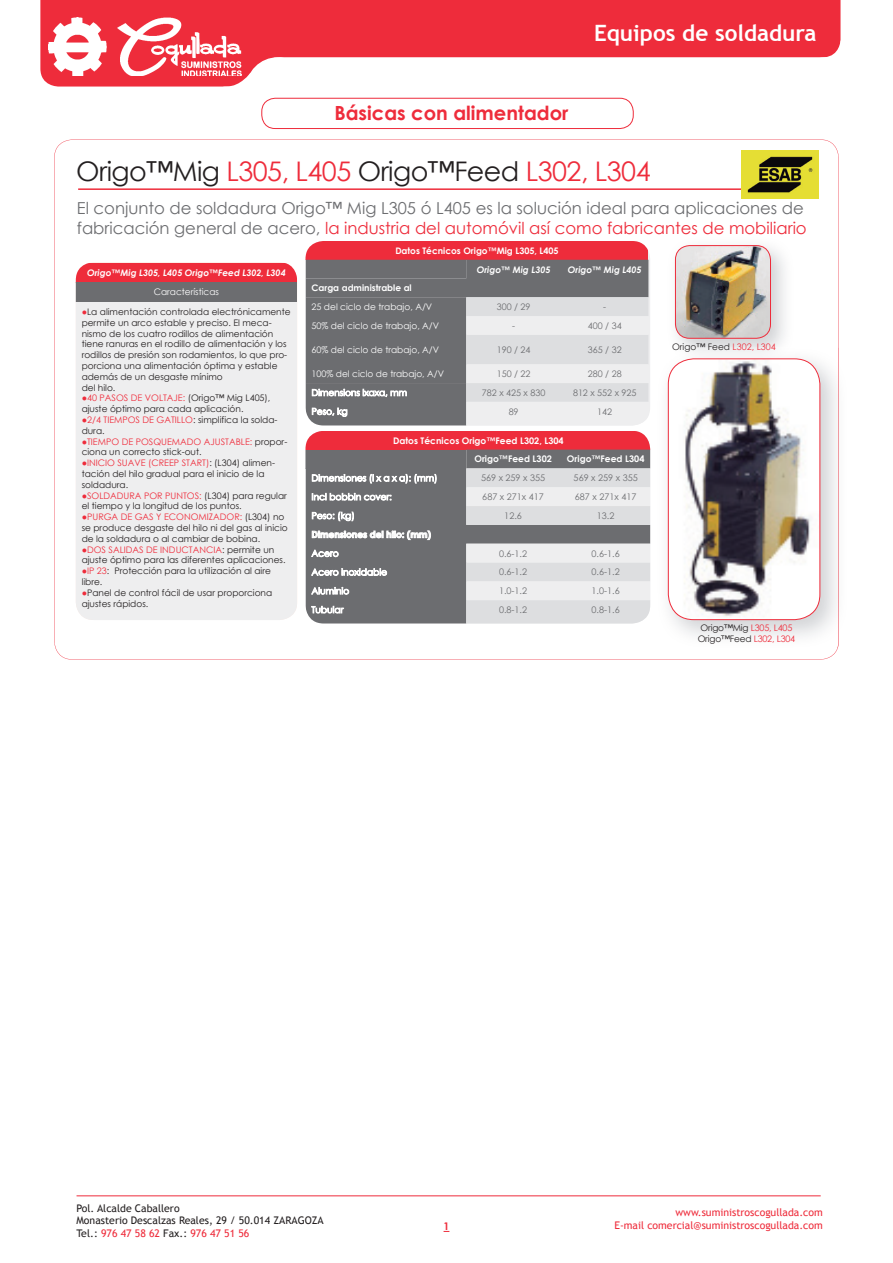
<style>
.page{position:relative;width:893px;height:1263px;background:#fff}
.page>*{position:absolute;margin:0;border:0;box-sizing:border-box;transform-origin:0 0}
.t1{font:27px "Century Gothic";letter-spacing:-.02em;color:#231f20}
.t2{font:700 22.5px "Trebuchet MS";color:#fff}
.t3{font:700 19.5px "Century Gothic";color:#ee2c3b}
.t4{font:16.5px/19.8px "Century Gothic";color:#6c6d70}
.t5{font:10.5px/12.6px "Trebuchet MS";color:#231f20}
.t6{font:10.5px/12.6px "Trebuchet MS";color:#ee2c3b;text-align:right}
.t7{font:700 10.5px "Century Gothic";color:#ee2c3b}
.t8{font:9.15px "Century Gothic";color:#6c6d70}
.t9{font:700 9.15px/18.8px "Century Gothic";color:#fff}
.t10{font:9px/10.8px "Century Gothic";color:#231f20}
.t11{font:9px "Century Gothic";color:#fff}
.t12{font:9px "Century Gothic";color:#6c6d70}
.t13{font:italic 700 9px "Century Gothic";color:#fff}
.t14{font:700 9px "Century Gothic";color:#fff}
.t15{font:9px/10.5px "Century Gothic";letter-spacing:-.02em;color:#231f20;text-align:center}
.s1{color:#ee2c3b}
</style>
<div class="page">
<div style="left:40px;top:0;width:800px;height:87px;background:#ee2c3b"></div>
<div style="left:280px;top:57px;width:584px;height:57px;background:#fff"></div>
<div style="left:247px;top:58px;width:62px;height:62px;background:#fff;border-radius:50%"></div>
<div style="left:246px;top:57px;width:64px;height:64px;border:2px solid #fff;border-radius:50%"></div>
<svg style="left:212px;top:73px;width:41px;height:24px"></svg>
<svg style="left:809px;top:40px;width:32px;height:18px"></svg>
<hr style="left:77px;top:1195px;width:744px;height:1px;background:#ee2c3b">
<img style="left:49px;top:18px;width:192px;height:58px">
<svg style="left:54px;top:139px;width:785px;height:521px"></svg>
<hr style="left:78px;top:188px;width:702px;height:2px;background:#ee2c3b">
<img style="left:742px;top:151px;width:76px;height:48px">
<div style="left:76px;top:263px;width:221px;height:19px;background:#ee2c3b"></div>
<div style="left:76px;top:282px;width:221px;height:20px;background:#6c6d70"></div>
<div style="left:76px;top:302px;width:221px;height:318px;background:#eeeeef"></div>
<img style="left:666px;top:236px;width:128px;height:112px">
<img style="left:675px;top:246px;width:95px;height:92px">
<div style="left:675px;top:245px;width:96px;height:94px;border:1px solid #ee2c3b;border-radius:14px"></div>
<img style="left:657px;top:348px;width:180px;height:300px">
<img style="left:837px;top:348px;width:2px;height:300px">
<img style="left:668px;top:359px;width:152px;height:261px">
<div style="left:668px;top:358px;width:152px;height:262px;border:1px solid #ee2c3b;border-radius:26px"></div>
<div style="left:305px;top:241px;width:343px;height:19px;background:#ee2c3b"></div>
<svg style="left:305px;top:260px;width:343px;height:165px;background:#a1a2a4"></svg>
<div style="left:305px;top:431px;width:345px;height:19px;background:#ee2c3b"></div>
<div style="left:305px;top:450px;width:345px;height:173px;background:#6c6d70"></div>
<svg style="left:466px;top:468px;width:184px;height:155px;background:#d5d6d8"></svg>
<svg style="left:312px;top:474px;width:125px;height:10px"></svg>
<svg style="left:312px;top:492px;width:80px;height:9px"></svg>
<svg style="left:312px;top:511px;width:42px;height:10px"></svg>
<svg style="left:311px;top:530px;width:120px;height:10px"></svg>
<svg style="left:311px;top:549px;width:28px;height:8px"></svg>
<svg style="left:311px;top:568px;width:76px;height:8px"></svg>
<svg style="left:311px;top:587px;width:39px;height:8px"></svg>
<svg style="left:311px;top:605px;width:33px;height:9px"></svg>
<div style="left:261px;top:98px;width:373px;height:31px;border:1px solid #ee2c3b;border-radius:14px"></div>
<h3 class="t3" style="left:334px;top:98px;width:236px">Básicas con alimentador</h3>
<h2 class="t2" style="left:594px;top:19px;width:224px">Equipos de soldadura</h2>
<h1 class="t1" style="left:76px;top:152px;width:576px">Origo™Mig <span class="s1">L305, L405</span> Origo™Feed <span class="s1">L302, L304</span></h1>
<h3 class="t4" style="left:77px;top:198px;width:731px">El conjunto de soldadura Origo™ Mig L305 ó L405 es la solución ideal para aplicaciones de fabricación general de acero, <span class="s1">la industria del automóvil así como fabricantes de mobiliario</span></h3>
<p class="t13" style="left:87px;top:266px;width:200px">Origo™Mig L305, L405 Origo™Feed L302, L304</p>
<p class="t11" style="left:154px;top:286px;width:67px">Características</p>
<p class="t10" style="left:82px;top:306px;width:210px"><span class="s1">●</span>La alimentación controlada electrónicamente permite un arco estable y preciso. El meca&shy;nismo de los cuatro rodillos de alimentación tiene ranuras en el rodillo de alimentación y los rodillos de presión son rodamientos, lo que pro&shy;porciona una alimentación óptima y estable además de un desgaste mínimo<br>del hilo.</p>
<p class="t10" style="left:82px;top:393px;width:190px"><span class="s1">●40 PASOS DE VOLTAJE:</span> (Origo™ Mig L405), ajuste óptimo para cada aplicación.</p>
<p class="t10" style="left:82px;top:414px;width:197px"><span class="s1">●2/4 TIEMPOS DE GATILLO</span>: simplifica la solda&shy;dura.</p>
<p class="t10" style="left:82px;top:436px;width:207px"><span class="s1">●TIEMPO DE POSQUEMADO AJUSTABLE:</span> propor&shy;ciona un correcto stick-out.</p>
<p class="t10" style="left:82px;top:457px;width:195px"><span class="s1">●INICIO SUAVE (CREEP START)</span>: (L304) alimen&shy;tación del hilo gradual para el inicio de la soldadura.</p>
<p class="t10" style="left:82px;top:490px;width:207px"><span class="s1">●SOLDADURA POR PUNTOS:</span> (L304) para regular el tiempo y la longitud de los puntos.</p>
<p class="t10" style="left:82px;top:511px;width:208px"><span class="s1">●PURGA DE GAS Y ECONOMIZADOR:</span> (L304) no se produce desgaste del hilo ni del gas al inicio de la soldadura o al cambiar de bobina.</p>
<p class="t10" style="left:82px;top:544px;width:205px"><span class="s1">●DOS SALIDAS DE INDUCTANCIA</span>: permite un ajuste óptimo para las diferentes aplicaciones.</p>
<p class="t10" style="left:82px;top:565px;width:191px"><span class="s1">●IP 23</span>: Protección para la utilización al aire libre.</p>
<p class="t10" style="left:82px;top:587px;width:192px"><span class="s1">●</span>Panel de control fácil de usar proporciona ajustes rápidos.</p>
<p class="t14" style="left:395px;top:244px;width:165px">Datos Técnicos Origo™Mig L305, L405</p>
<p class="t13" style="left:477px;top:262px;width:75px">Origo™ Mig L305</p>
<p class="t13" style="left:568px;top:262px;width:75px">Origo™ Mig L405</p>
<p class="t14" style="left:311px;top:281px;width:102px">Carga administrable al</p>
<p class="t11" style="left:311px;top:300px;width:122px">25 del ciclo de trabajo, A/V</p>
<p class="t12" style="left:497px;top:300px;width:35px">300 / 29</p>
<p class="t12" style="left:603px;top:300px;width:4px">-</p>
<p class="t11" style="left:311px;top:319px;width:129px">50% del ciclo de trabajo, A/V</p>
<p class="t12" style="left:512px;top:319px;width:4px">-</p>
<p class="t12" style="left:588px;top:319px;width:35px">400 / 34</p>
<p class="t11" style="left:311px;top:343px;width:129px">60% del ciclo de trabajo, A/V</p>
<p class="t12" style="left:497px;top:343px;width:35px">190 / 24</p>
<p class="t12" style="left:588px;top:343px;width:35px">365 / 32</p>
<p class="t11" style="left:311px;top:367px;width:134px">100% del ciclo de trabajo, A/V</p>
<p class="t12" style="left:497px;top:367px;width:35px">150 / 22</p>
<p class="t12" style="left:588px;top:367px;width:35px">280 / 28</p>
<p class="t12" style="left:482px;top:386px;width:65px">782 x 425 x 830</p>
<p class="t12" style="left:573px;top:386px;width:65px">812 x 552 x 925</p>
<p class="t12" style="left:509px;top:405px;width:11px">89</p>
<p class="t12" style="left:597px;top:405px;width:16px">142</p>
<p class="t9" style="left:474px;top:430px;width:91px;text-indent:-81px">Datos Técnicos Origo™Feed L302, L304<br>Origo™Feed L302</p>
<p class="t10" style="left:672px;top:342px;width:105px">Origo™ Feed <span class="s1">L302, L304</span></p>
<p class="t9" style="left:567px;top:449px;width:79px">Origo™Feed L304</p>
<p class="t8" style="left:481px;top:471px;width:66px">569 x 259 x 355</p>
<p class="t8" style="left:574px;top:471px;width:66px">569 x 259 x 355</p>
<p class="t8" style="left:482px;top:490px;width:63px">687 x 271x 417</p>
<p class="t8" style="left:575px;top:490px;width:63px">687 x 271x 417</p>
<p class="t8" style="left:504px;top:509px;width:19px">12.6</p>
<p class="t8" style="left:597px;top:509px;width:19px">13.2</p>
<p class="t9" style="left:311px;top:525px;width:121px">Dimensiones del hilo: (mm)</p>
<p class="t8" style="left:499px;top:547px;width:30px">0.6-1.2</p>
<p class="t8" style="left:592px;top:547px;width:30px">0.6-1.6</p>
<p class="t8" style="left:499px;top:566px;width:30px">0.6-1.2</p>
<p class="t8" style="left:592px;top:566px;width:30px">0.6-1.2</p>
<p class="t8" style="left:499px;top:584px;width:30px">1.0-1.2</p>
<p class="t8" style="left:592px;top:584px;width:30px">1.0-1.6</p>
<p class="t8" style="left:499px;top:603px;width:30px">0.8-1.2</p>
<p class="t8" style="left:592px;top:603px;width:30px">0.8-1.6</p>
<p class="t15" style="left:698px;top:622px;width:99px">Origo™Mig <span class="s1">L305, L405<br></span>Origo™Feed <span class="s1">L302, L304</span></p>
<p class="t5" style="left:77px;top:1202px;width:249px">Pol. Alcalde Caballero<br>Monasterio Descalzas Reales, 29 / 50.014 ZARAGOZA<br>Tel.: <span class="s1">976 47 58 62</span> Fax.: <span class="s1">976 47 51 56</span></p>
<p class="t7" style="left:444px;top:1219px;width:7px">1</p>
<p class="t6" style="left:614px;top:1206px;width:210px">www.suministroscogullada.com<br>E-mail comercial@suministroscogullada.com</p>
</div>
